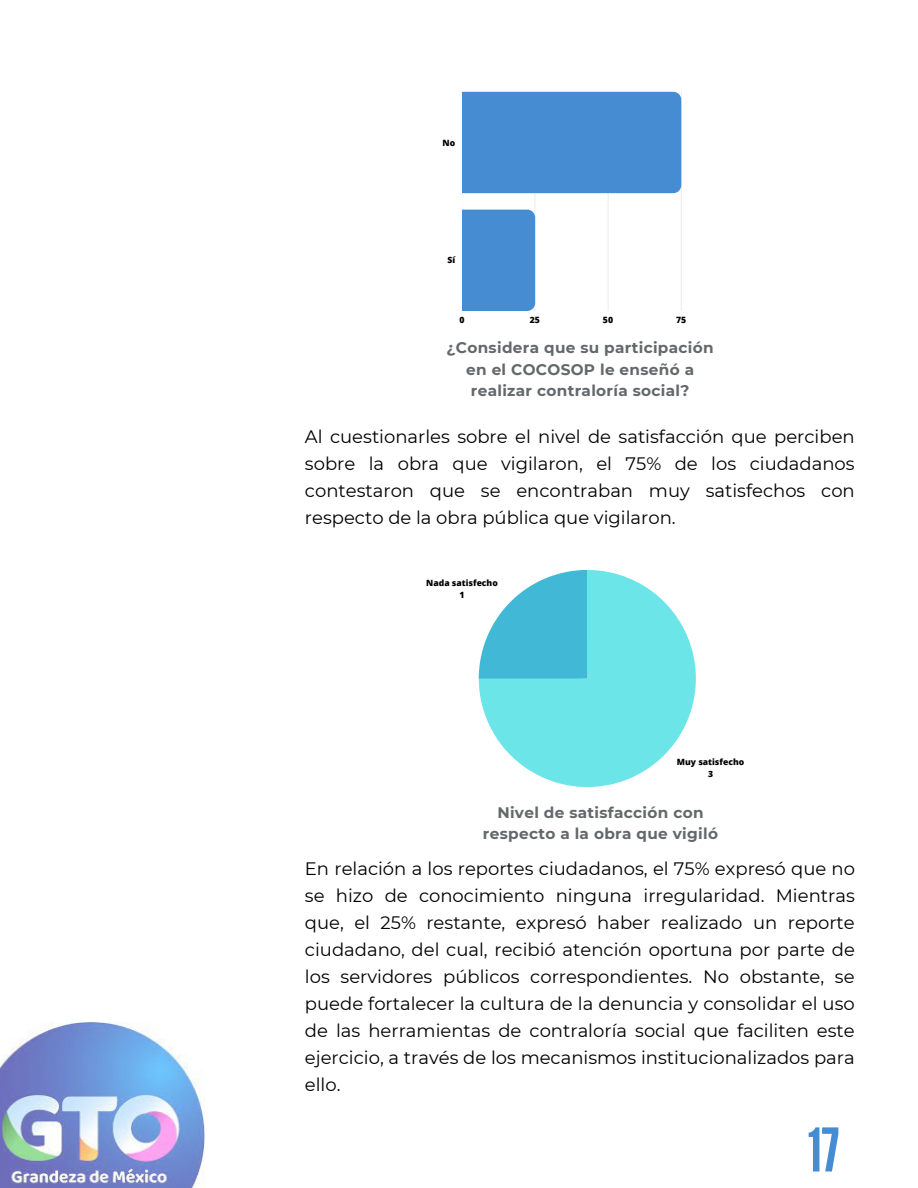
<style>
.page{position:relative;width:918px;height:1188px;background:#fff}
.page>*{position:absolute;margin:0;border:0;box-sizing:border-box;transform-origin:0 0}
.t1{font:60px "League Gothic";color:#468cd2}
.t2{font:18px/27px "Montserrat";color:#000;text-align:justify}
.t3{font:700 15.3px/21.3px "Montserrat";letter-spacing:.02em;color:#63686b;text-align:center}
.t4{font:800 8.7px "Open Sans";color:#000}
.t5{font:800 8.55px/11.7px "Open Sans";color:#000;text-align:center}
</style>
<div class="page">
<img style="left:0;top:1022px;width:204px;height:166px">
<svg style="left:462px;top:193px;width:213px;height:118px"></svg>
<div style="left:462px;top:92px;width:219px;height:101px;background:#468cd2"></div>
<div style="left:462px;top:210px;width:73px;height:101px;background:#468cd2"></div>
<svg style="left:479px;top:570px;width:217px;height:217px;fill:#6ce5e8"></svg>
<svg style="left:479px;top:570px;width:108px;height:109px"></svg>
<p class="t4" style="left:443px;top:136px;width:14px">No</p>
<p class="t4" style="left:448px;top:254px;width:9px">Sí</p>
<p class="t4" style="left:459px;top:314px;width:7px">0</p>
<p class="t4" style="left:530px;top:314px;width:12px">25</p>
<p class="t4" style="left:603px;top:314px;width:12px">50</p>
<p class="t4" style="left:676px;top:314px;width:12px">75</p>
<p class="t3" style="left:447px;top:337px;width:269px">¿Considera que su participación en el COCOSOP le enseñó a realizar contraloría social?</p>
<p class="t2" style="left:305px;top:423px;width:551px">Al cuestionarles sobre el nivel de satisfacción que perciben sobre la obra que vigilaron, el 75% de los ciudadanos contestaron que se encontraban muy satisfechos con respecto de la obra pública que vigilaron.</p>
<p class="t5" style="left:426px;top:577px;width:73px">Nada satisfecho<br>1</p>
<p class="t5" style="left:677px;top:756px;width:69px">Muy satisfecho<br>3</p>
<p class="t3" style="left:483px;top:801px;width:237px">Nivel de satisfacción con respecto a la obra que vigiló</p>
<p class="t2" style="left:305px;top:855px;width:552px">En relación a los reportes ciudadanos, el 75% expresó que no se hizo de conocimiento ninguna irregularidad. Mientras que, el 25% restante, expresó haber realizado un reporte ciudadano, del cual, recibió atención oportuna por parte de los servidores públicos correspondientes. No obstante, se puede fortalecer la cultura de la denuncia y consolidar el uso de las herramientas de contraloría social que faciliten este ejercicio, a través de los mecanismos institucionalizados para ello.</p>
<h1 class="t1" style="left:808px;top:1115px;width:33px">17</h1>
</div>
